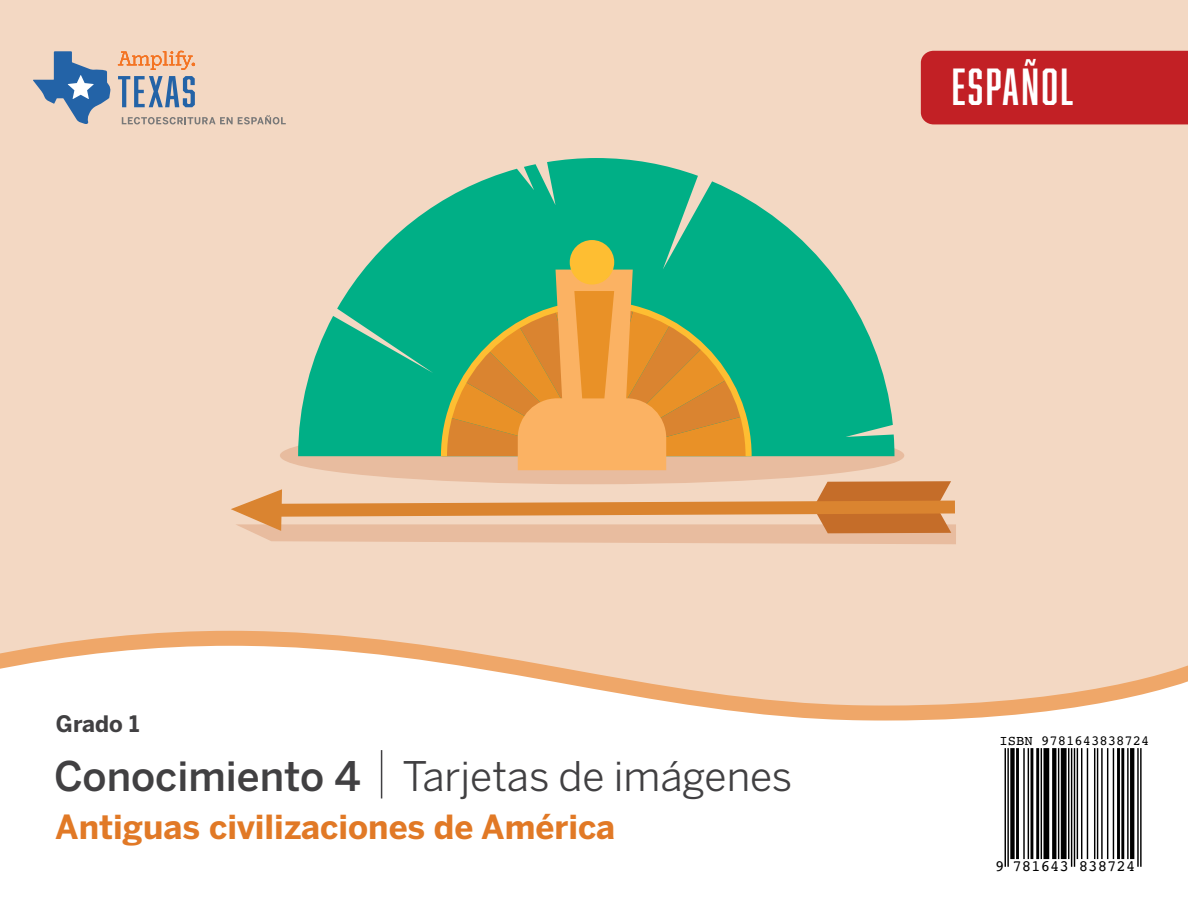
<style>
.page{position:relative;width:1188px;height:918px;background:#fff}
.page>*{position:absolute;margin:0;border:0;box-sizing:border-box;transform-origin:0 0}
.t1{font:48px "Abolition";letter-spacing:.05em;color:#fff}
.t2{font:40.5px "Benton Sans";color:#414042}
.t3{font:700 33px "Benton Sans";color:#e17926}
.t4{font:700 22.5px "Benton Sans";color:#414042}
.t5{font:15.75px "OCRB";color:#000}
.t6{font:13.8px "OCRB";color:#000}
.s1{font-weight:500}
</style>
<div class="page">
<svg style="left:0;top:618px;width:1188px;height:249px"></svg>
<svg style="left:0;top:631px;width:1188px;height:90px"></svg>
<hr style="left:1005px;top:748px;width:1px;height:119px;background:#000">
<hr style="left:1007px;top:748px;width:2px;height:119px;background:#000">
<div style="left:1010px;top:748px;width:5px;height:111px;background:#000"></div>
<hr style="left:1016px;top:748px;width:3px;height:111px;background:#000">
<hr style="left:1023px;top:748px;width:2px;height:111px;background:#000">
<hr style="left:1028px;top:748px;width:1px;height:111px;background:#000">
<hr style="left:1031px;top:748px;width:2px;height:111px;background:#000">
<hr style="left:1036px;top:748px;width:3px;height:111px;background:#000">
<hr style="left:1041px;top:748px;width:1px;height:111px;background:#000">
<div style="left:1043px;top:748px;width:6px;height:111px;background:#000"></div>
<svg style="left:1052px;top:748px;width:4px;height:111px"></svg>
<hr style="left:1058px;top:748px;width:1px;height:111px;background:#000">
<div style="left:1061px;top:748px;width:6px;height:111px;background:#000"></div>
<hr style="left:1068px;top:748px;width:1px;height:111px;background:#000">
<hr style="left:1071px;top:748px;width:1px;height:119px;background:#000">
<hr style="left:1074px;top:748px;width:1px;height:119px;background:#000">
<hr style="left:1077px;top:748px;width:1px;height:111px;background:#000">
<hr style="left:1081px;top:748px;width:1px;height:111px;background:#000">
<hr style="left:1087px;top:748px;width:1px;height:111px;background:#000">
<hr style="left:1094px;top:748px;width:1px;height:111px;background:#000">
<hr style="left:1097px;top:748px;width:1px;height:111px;background:#000">
<hr style="left:1101px;top:748px;width:2px;height:111px;background:#000">
<hr style="left:1107px;top:748px;width:1px;height:111px;background:#000">
<hr style="left:1113px;top:748px;width:1px;height:111px;background:#000">
<hr style="left:1117px;top:748px;width:3px;height:111px;background:#000">
<hr style="left:1121px;top:748px;width:3px;height:111px;background:#000">
<hr style="left:1127px;top:748px;width:2px;height:111px;background:#000">
<hr style="left:1130px;top:748px;width:4px;height:111px;background:#000">
<hr style="left:1137px;top:748px;width:2px;height:119px;background:#000">
<hr style="left:1140px;top:748px;width:2px;height:119px;background:#000">
<div style="left:0;top:0;width:1188px;height:618px;background:#f3d8c3"></div>
<div style="left:280px;top:427px;width:624px;height:57px;background:#e8bc9f;border-radius:50%"></div>
<svg style="left:298px;top:158px;width:596px;height:298px;fill:#00af86"></svg>
<svg style="left:441px;top:301px;width:311px;height:155px"></svg>
<svg style="left:442px;top:270px;width:304px;height:200px;background:#aba256"></svg>
<div style="left:570px;top:240px;width:44px;height:45px;background:#febe32;border-radius:50%"></div>
<svg style="left:231px;top:481px;width:725px;height:63px"></svg>
<hr style="left:381px;top:750px;width:1px;height:48px;background:#414042">
<svg style="left:118px;top:51px;width:77px;height:19px"></svg>
<svg style="left:122px;top:115px;width:164px;height:9px"></svg>
<svg style="left:118px;top:76px;width:77px;height:31px"></svg>
<svg style="left:33px;top:51px;width:78px;height:73px"></svg>
<div style="left:921px;top:51px;width:267px;height:73px;background:#c22025"></div>
<p class="t1" style="left:952px;top:59px;width:123px">ESPAÑOL</p>
<p class="t4" style="left:56px;top:711px;width:85px">Grado 1</p>
<p class="t2" style="left:54px;top:752px;width:740px"><span class="s1">Conocimiento 4</span> Tarjetas de imágenes</p>
<p class="t3" style="left:55px;top:807px;width:562px">Antiguas civilizaciones de América</p>
<p class="t6" style="left:1000px;top:730px;width:151px">ISBN 9781643838724</p>
<p class="t5" style="left:995px;top:854px;width:142px">9 781643 838724</p>
</div>
